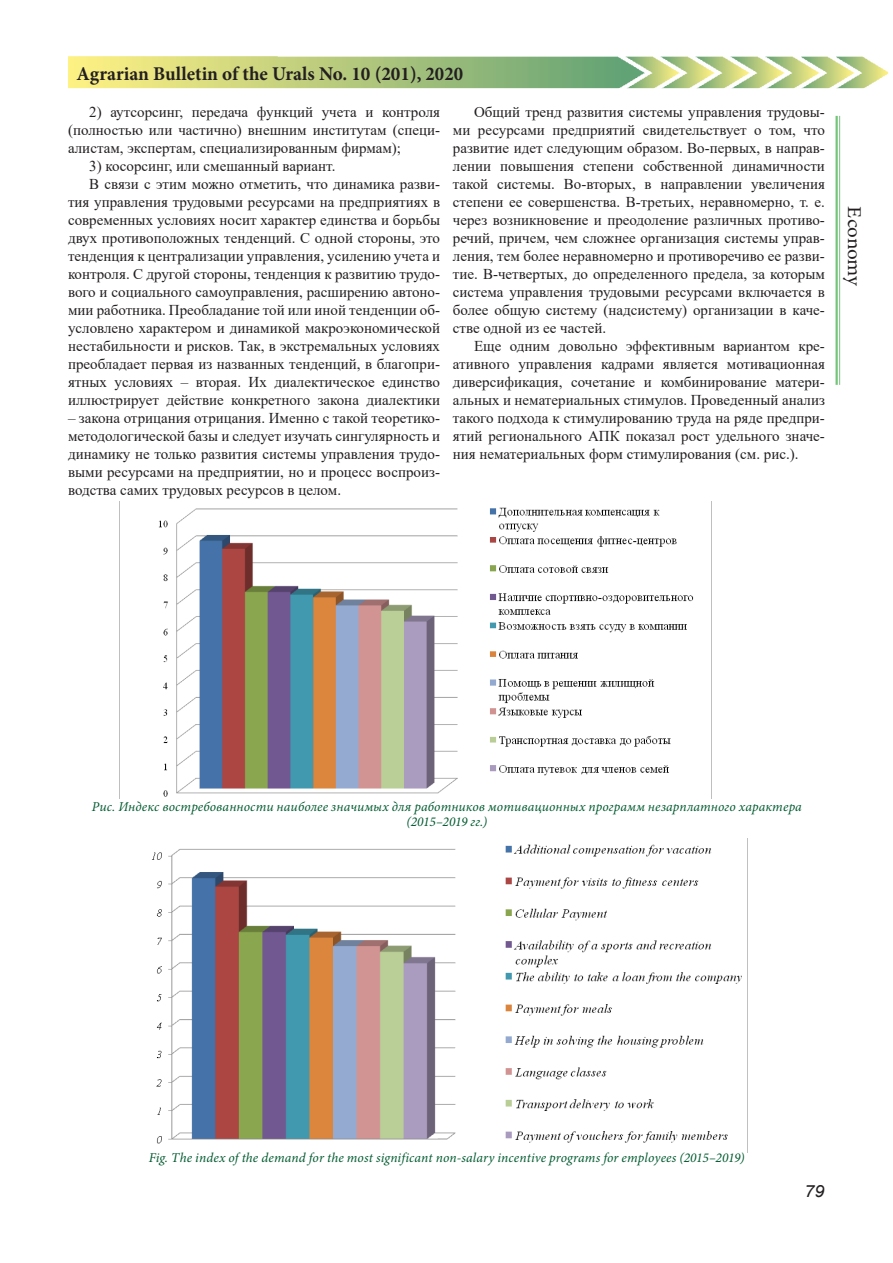
<style>
.page{position:relative;width:893px;height:1263px;background:#fff}
.page>*{position:absolute;margin:0;border:0;box-sizing:border-box;transform-origin:0 0}
.t1{font:700 19.5px "Minion Pro";color:#231f20}
.t2{font:19.5px "Minion Pro";letter-spacing:-.015em;color:#231f20;scale:1.08 1}
.t3{font:italic 16.8px "Arial";color:#231f20;scale:1.08 1}
.t4{font:15px/18px "Times New Roman";color:#231f20;text-align:justify}
.рисунок{font:italic 13.5px/15px "Minion Pro";letter-spacing:.01em;color:#025b30;text-align:center}
</style>
<div class="page">
<hr style="left:835px;top:116px;width:3px;height:269px;background:#40ae49">
<hr style="left:839px;top:116px;width:1px;height:269px;background:#40ae49">
<img style="left:68px;top:56px;width:820px;height:32px">
<img style="left:159px;top:502px;width:553px;height:296px">
<img style="left:152px;top:844px;width:590px;height:300px">
<h1 class="t1" style="left:77px;top:60px;width:388px">Agrarian Bulletin of the Urals No. 10 (201), 2020</h1>
<p class="t4" style="left:68px;top:102px;width:374px;text-indent:21px">2) аутсорсинг, передача функций учета и контроля (полностью или частично) внешним институтам (специ&shy;алистам, экспертам, специализированным фирмам);</p>
<p class="t4" style="left:89px;top:156px;width:248px">3) косорсинг, или смешанный вариант.</p>
<p class="t4" style="left:68px;top:174px;width:374px;text-indent:21px">В связи с этим можно отметить, что динамика разви&shy;тия управления трудовыми ресурсами на предприятиях в современных условиях носит характер единства и борьбы двух противоположных тенденций. С одной стороны, это тенденция к централизации управления, усилению учета и контроля. С другой стороны, тенденция к развитию трудо&shy;вого и социального самоуправления, расширению автоно&shy;мии работника. Преобладание той или иной тенденции об&shy;условлено характером и динамикой макроэкономической нестабильности и рисков. Так, в экстремальных условиях преобладает первая из названных тенденций, в благопри&shy;ятных условиях – вторая. Их диалектическое единство иллюстрирует действие конкретного закона диалектики</p>
<p class="t4" style="left:68px;top:408px;width:374px">– закона отрицания отрицания. Именно с такой теоретико&shy;методологической базы и следует изучать сингулярность и динамику не только развития системы управления трудо&shy;выми ресурсами на предприятии, но и процесс воспроиз&shy;водства самих трудовых ресурсов в целом.</p>
<p class="t4" style="left:453px;top:102px;width:374px;text-indent:21px">Общий тренд развития системы управления трудовы&shy;ми ресурсами предприятий свидетельствует о том, что развитие идет следующим образом. Во-первых, в направ&shy;лении повышения степени собственной динамичности такой системы. Во-вторых, в направлении увеличения степени ее совершенства. В-третьих, неравномерно, т. е. через возникновение и преодоление различных противо&shy;речий, причем, чем сложнее организация системы управ&shy;ления, тем более неравномерно и противоречиво ее разви&shy;тие. В-четвертых, до определенного предела, за которым система управления трудовыми ресурсами включается в более общую систему (надсистему) организации в каче&shy;стве одной из ее частей.</p>
<p class="t4" style="left:453px;top:336px;width:374px;text-indent:21px">Еще одним довольно эффективным вариантом кре&shy;ативного управления кадрами является мотивационная диверсификация, сочетание и комбинирование матери&shy;альных и нематериальных стимулов. Проведенный анализ такого подхода к стимулированию труда на ряде предпри&shy;ятий регионального АПК показал рост удельного значе&shy;ния нематериальных форм стимулирования (см. рис.).</p>
<h1 class="t2" style="left:868px;top:206px;width:75px;rotate:90deg">Economy</h1>
<p class="рисунок" style="left:92px;top:799px;width:711px">Рис. Индекс востребованности наиболее значимых для работников мотивационных программ незарплатного характера (2015–2019 гг.)</p>
<p class="рисунок" style="left:149px;top:1150px;width:597px">Fig. The index of the demand for the most significant non-salary incentive programs for employees (2015–2019)</p>
<p class="t3" style="left:804px;top:1181px;width:20px">79</p>
</div>
